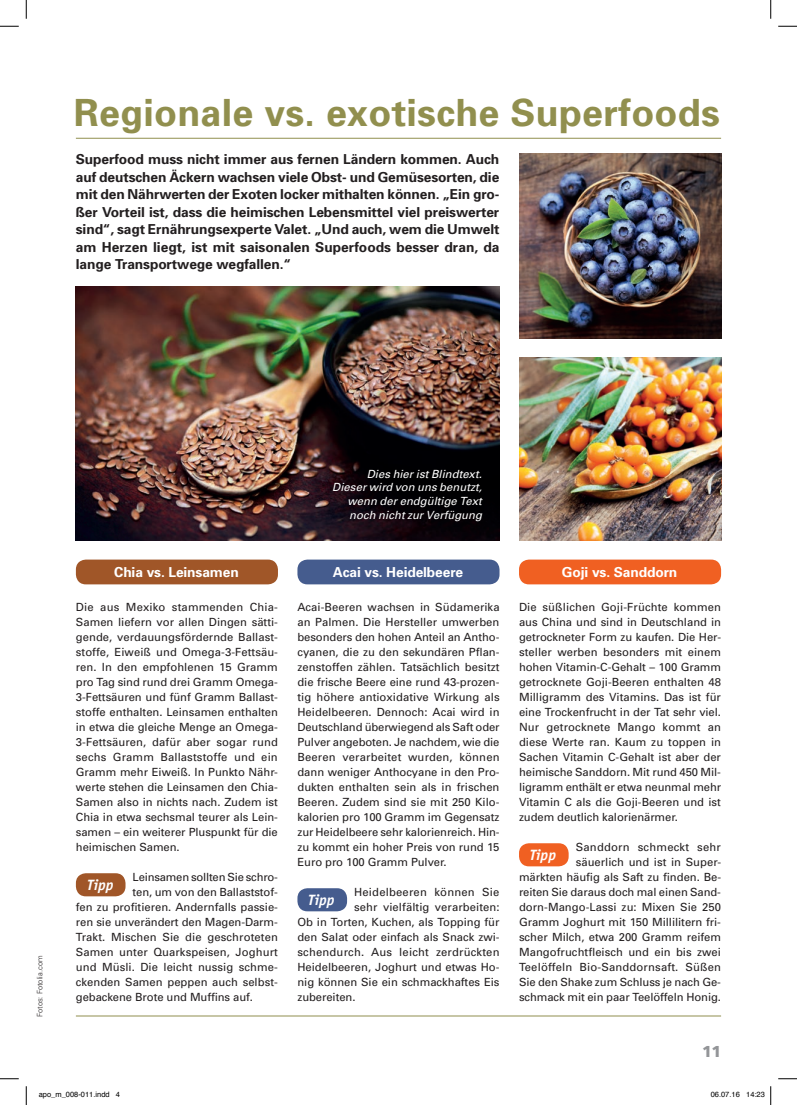
<style>
.page{position:relative;width:797px;height:1105px;background:#fff}
.page>*{position:absolute;margin:0;border:0;box-sizing:border-box;transform-origin:0 0}
.t1{font:700 37.5px "Univers";letter-spacing:.01em;color:#918f4e}
.t2{font:900 15.75px "Frutiger";color:#939598}
.t3{font:italic 700 15px "Officina Sans";letter-spacing:-.005em;color:#fff}
.t4{font:700 13.75px/17.5px "Univers";letter-spacing:-.005em;color:#231f20;text-align:justify}
.t5{font:700 13.75px "Univers";letter-spacing:-.005em;color:#fff}
.t6{font:11.25px/15px "Univers";color:#231f20;text-align:justify}
.t7{font:italic 11.25px/13.8px "Univers";color:#fff;text-align:right}
.t8{font:7.5px "Helvetica";color:#000}
.t9{font:300 7.5px "Univers";color:#231f20}
</style>
<div class="page">
<img style="left:76px;top:287px;width:423px;height:253px">
<img style="left:519px;top:153px;width:202px;height:185px">
<img style="left:519px;top:358px;width:202px;height:182px">
<div style="left:76px;top:873px;width:49px;height:23px;background:#a05628;border-radius:10px"></div>
<div style="left:76px;top:560px;width:202px;height:24px;background:#a05628;border-radius:10px"></div>
<div style="left:297px;top:560px;width:202px;height:24px;background:#455c8e;border-radius:10px"></div>
<div style="left:519px;top:560px;width:202px;height:24px;background:#f06022;border-radius:10px"></div>
<div style="left:297px;top:888px;width:50px;height:23px;background:#455c8e;border-radius:10px"></div>
<div style="left:519px;top:843px;width:49px;height:23px;background:#f06022;border-radius:10px"></div>
<hr style="left:76px;top:1016px;width:645px;height:1px;background:#918f4e">
<hr style="left:76px;top:138px;width:645px;height:1px;background:#918f4e">
<svg style="left:0;top:25px;width:19px;height:2px"></svg>
<svg style="left:778px;top:25px;width:19px;height:2px"></svg>
<svg style="left:0;top:1078px;width:19px;height:1px"></svg>
<svg style="left:778px;top:1078px;width:19px;height:1px"></svg>
<svg style="left:25px;top:0;width:2px;height:19px"></svg>
<svg style="left:25px;top:1086px;width:2px;height:19px"></svg>
<svg style="left:770px;top:0;width:1px;height:19px"></svg>
<svg style="left:770px;top:1086px;width:1px;height:19px"></svg>
<h1 class="t1" style="left:74px;top:90px;width:647px">Regionale vs. exotische Superfoods</h1>
<p class="t4" style="left:76px;top:150px;width:425px">Superfood muss nicht immer aus fernen Ländern kommen. Auch auf deutschen Äckern wachsen viele Obst- und Gemüsesorten, die mit den Nährwerten der Exoten locker mithalten können. „Ein gro&shy;ßer Vorteil ist, dass die heimischen Lebensmittel viel preiswerter sind“, sagt Ernährungsexperte Valet. „Und auch, wem die Umwelt am Herzen liegt, ist mit saisonalen Superfoods besser dran, da lange Transportwege wegfallen.“</p>
<p class="t7" style="left:332px;top:467px;width:151px">Dies hier ist Blindtext.<br>Dieser wird von uns benutzt, wenn der endgültige Text noch nicht zur Verfügung</p>
<p class="t9" style="left:35px;top:1017px;width:63px;rotate:-90deg">Fotos: Fotolia.com</p>
<p class="t5" style="left:114px;top:563px;width:126px">Chia vs. Leinsamen</p>
<p class="t5" style="left:333px;top:563px;width:132px">Acai vs. Heidelbeere</p>
<p class="t5" style="left:562px;top:563px;width:117px">Goji vs. Sanddorn</p>
<p class="t6" style="left:76px;top:600px;width:204px">Die aus Mexiko stammenden Chia-Samen liefern vor allen Dingen sätti&shy;gende, verdauungsfördernde Ballast&shy;stoffe, Eiweiß und Omega-3-Fettsäu&shy;ren. In den empfohlenen 15 Gramm pro Tag sind rund drei Gramm Omega-3-Fettsäuren und fünf Gramm Ballast&shy;stoffe enthalten. Leinsamen enthalten in etwa die gleiche Menge an Omega-3-Fettsäuren, dafür aber sogar rund sechs Gramm Ballaststoffe und ein Gramm mehr Eiweiß. In Punkto Nähr&shy;werte stehen die Leinsamen den Chia-Samen also in nichts nach. Zudem ist Chia in etwa sechsmal teurer als Lein&shy;samen – ein weiterer Pluspunkt für die heimischen Samen.</p>
<p class="t6" style="left:133px;top:870px;width:147px">Leinsamen sollten Sie schro-</p>
<p class="t6" style="left:133px;top:885px;width:147px">ten, um von den Ballaststof-</p>
<p class="t6" style="left:76px;top:900px;width:204px">fen zu profitieren. Andernfalls passie-</p>
<p class="t6" style="left:76px;top:915px;width:203px">ren sie unverändert den Magen-Darm-</p>
<p class="t6" style="left:76px;top:930px;width:203px">Trakt. Mischen Sie die geschroteten</p>
<p class="t6" style="left:76px;top:945px;width:203px">Samen unter Quarkspeisen, Joghurt</p>
<p class="t6" style="left:76px;top:960px;width:203px">und Müsli. Die leicht nussig schme-</p>
<p class="t6" style="left:76px;top:975px;width:203px">ckenden Samen peppen auch selbst-</p>
<p class="t6" style="left:76px;top:990px;width:179px">gebackene Brote und Muffins auf.</p>
<h3 class="t3" style="left:87px;top:876px;width:28px">Tipp</h3>
<p class="t6" style="left:297px;top:600px;width:204px">Acai-Beeren wachsen in Südamerika an Palmen. Die Hersteller umwerben besonders den hohen Anteil an Antho&shy;cyanen, die zu den sekundären Pflan&shy;zenstoffen zählen. Tatsächlich besitzt die frische Beere eine rund 43-prozen&shy;tig höhere antioxidative Wirkung als Heidelbeeren. Dennoch: Acai wird in Deutschland überwiegend als Saft oder Pulver angeboten. Je nachdem, wie die Beeren verarbeitet wurden, können dann weniger Anthocyane in den Pro&shy;dukten enthalten sein als in frischen Beeren. Zudem sind sie mit 250 Kilo&shy;kalorien pro 100 Gramm im Gegensatz zur Heidelbeere sehr kalorienreich. Hin&shy;zu kommt ein hoher Preis von rund 15<br>Euro pro 100 Gramm Pulver.</p>
<p class="t6" style="left:354px;top:885px;width:147px">Heidelbeeren können Sie</p>
<p class="t6" style="left:354px;top:900px;width:147px">sehr vielfältig verarbeiten:</p>
<p class="t6" style="left:297px;top:915px;width:203px">Ob in Torten, Kuchen, als Topping für</p>
<p class="t6" style="left:297px;top:930px;width:204px">den Salat oder einfach als Snack zwi-</p>
<p class="t6" style="left:297px;top:945px;width:204px">schendurch. Aus leicht zerdrückten</p>
<p class="t6" style="left:297px;top:960px;width:204px">Heidelbeeren, Joghurt und etwas Ho-</p>
<p class="t6" style="left:297px;top:975px;width:204px">nig können Sie ein schmackhaftes Eis</p>
<p class="t6" style="left:297px;top:990px;width:59px">zubereiten.</p>
<h3 class="t3" style="left:308px;top:891px;width:28px">Tipp</h3>
<p class="t6" style="left:519px;top:600px;width:204px">Die süßlichen Goji-Früchte kommen aus China und sind in Deutschland in getrockneter Form zu kaufen. Die Her&shy;steller werben besonders mit einem hohen Vitamin-C-Gehalt – 100 Gramm getrocknete Goji-Beeren enthalten 48<br>Milligramm des Vitamins. Das ist für eine Trockenfrucht in der Tat sehr viel.<br>Nur getrocknete Mango kommt an diese Werte ran. Kaum zu toppen in Sachen Vitamin C-Gehalt ist aber der heimische Sanddorn. Mit rund 450 Mil&shy;ligramm enthält er etwa neunmal mehr Vitamin C als die Goji-Beeren und ist zudem deutlich kalorienärmer.</p>
<p class="t6" style="left:519px;top:840px;width:204px;text-align:right">Sanddorn schmeckt sehr<br>säuerlich und ist in Super-<br>märkten häufig als Saft zu finden. Be&shy;reiten Sie daraus doch mal einen Sand&shy;dorn-Mango-Lassi zu: Mixen Sie 250<br>Gramm Joghurt mit 150 Millilitern fri&shy;scher Milch, etwa 200 Gramm reifem Mangofruchtfleisch und ein bis zwei Teelöffeln Bio-Sanddornsaft. Süßen Sie den Shake zum Schluss je nach Ge&shy;schmack mit ein paar Teelöffeln Honig.</p>
<h3 class="t3" style="left:529px;top:846px;width:28px">Tipp</h3>
<h2 class="t2" style="left:702px;top:1042px;width:20px">11</h2>
<p class="t8" style="left:39px;top:1089px;width:83px">apo_m_008-011.indd 4</p>
<p class="t8" style="left:710px;top:1089px;width:56px">06.07.16 14:23</p>
</div>
